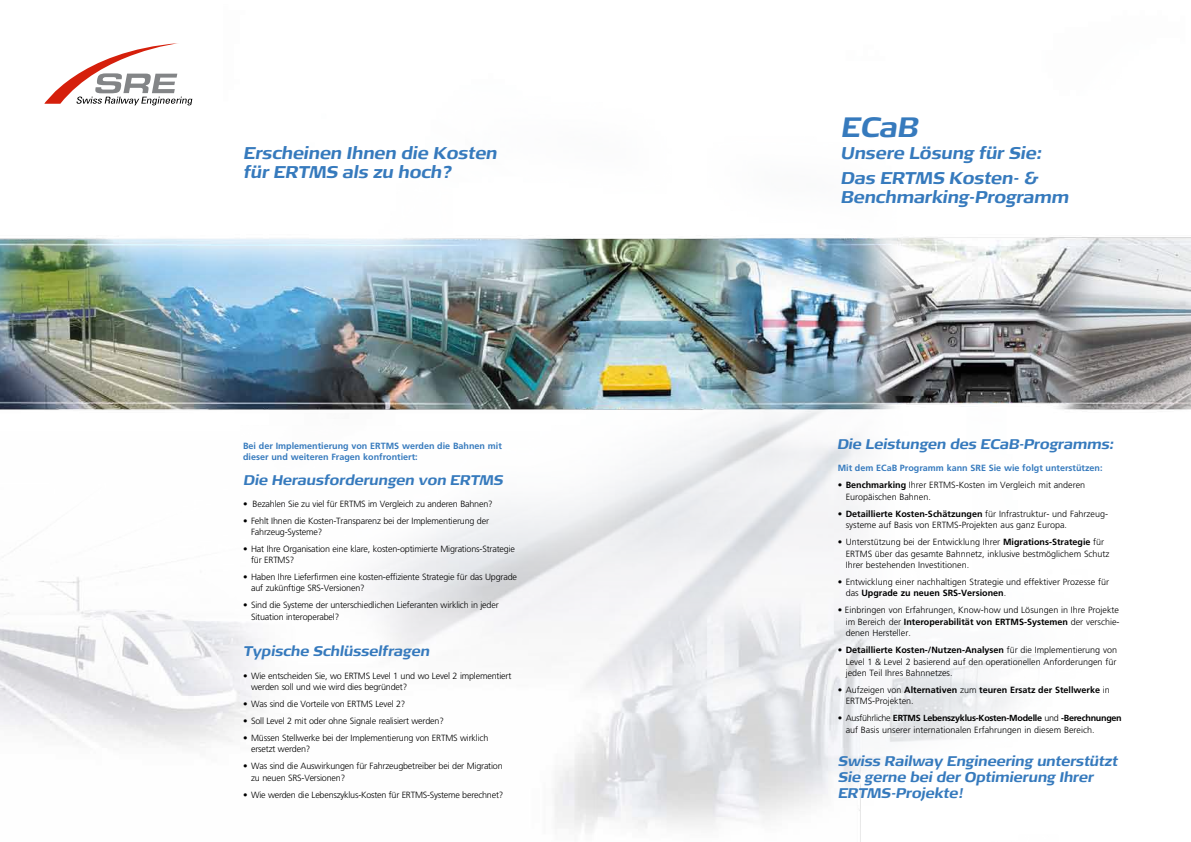
<style>
.page{position:relative;width:1191px;height:842px;background:#fff}
.page>*{position:absolute;margin:0;border:0;box-sizing:border-box;transform-origin:0 0}
.t1{font:italic 700 28px "Signa Ext";color:#367abd;scale:.8 1}
.t2{font:italic 700 17px/19px "Signa Ext";color:#367abd;scale:.8 1}
.t3{font:italic 700 14px/16px "Signa Ext";color:#367abd;scale:.8 1}
.t4{font:300 9px/11px "Frutiger";letter-spacing:-.02em;color:#000}
.t5{font:300 9px/12px "Frutiger";color:#000}
.t6{font:700 9px/11px "Frutiger";color:#367abd}
.t7{font:700 9px/11px "Frutiger";color:#000}
.t8{font:700 8.8px "Frutiger";letter-spacing:-.03em;color:#000}
.s1{font-weight:700}
.s2{font-weight:300}
</style>
<div class="page">
<img style="left:0;top:98px;width:1191px;height:744px">
<svg style="left:44px;top:43px;width:148px;height:62px"></svg>
<h2 class="t2" style="left:243px;top:144px;width:318px">Erscheinen Ihnen die Kosten für ERTMS als zu hoch?</h2>
<p class="t6" style="left:243px;top:440px;width:260px">Bei der Implementierung von ERTMS werden die Bahnen mit dieser und weiteren Fragen konfrontiert:</p>
<h3 class="t3" style="left:243px;top:472px;width:326px">Die Herausforderungen von ERTMS</h3>
<p class="t4" style="left:243px;top:498px;width:251px">• Bezahlen Sie zu viel für ERTMS im Vergleich zu anderen Bahnen?</p>
<p class="t4" style="left:251px;top:515px;width:239px;text-indent:-8px">• Fehlt Ihnen die Kosten-Transparenz bei der Implementierung der<br>Fahrzeug-Systeme?</p>
<p class="t4" style="left:251px;top:543px;width:265px;text-indent:-8px">• Hat Ihre Organisation eine klare, kosten-optimierte Migrations-Strategie für ERTMS?</p>
<p class="t4" style="left:251px;top:571px;width:267px;text-indent:-8px">• Haben Ihre Lieferfirmen eine kosten-effiziente Strategie für das Upgrade auf zukünftige SRS-Versionen?</p>
<p class="t4" style="left:251px;top:599px;width:249px;line-height:12px;text-indent:-8px">• Sind die Systeme der unterschiedlichen Lieferanten wirklich in jeder<br>Situation interoperabel?</p>
<h3 class="t3" style="left:243px;top:643px;width:234px">Typische Schlüsselfragen</h3>
<p class="t4" style="left:251px;top:670px;width:262px;text-indent:-8px">• Wie entscheiden Sie, wo ERTMS Level 1 und wo Level 2 implementiert werden soll und wie wird dies begründet?</p>
<p class="t4" style="left:243px;top:698px;width:164px">• Was sind die Vorteile von ERTMS Level 2?</p>
<p class="t4" style="left:243px;top:715px;width:202px">• Soll Level 2 mit oder ohne Signale realisiert werden?</p>
<p class="t4" style="left:251px;top:732px;width:239px;text-indent:-8px">• Müssen Stellwerke bei der Implementierung von ERTMS wirklich ersetzt werden?</p>
<p class="t4" style="left:251px;top:760px;width:253px;line-height:12px;text-indent:-8px">• Was sind die Auswirkungen für Fahrzeugbetreiber bei der Migration zu neuen SRS-Versionen?</p>
<p class="t4" style="left:243px;top:789px;width:262px">• Wie werden die Lebenszyklus-Kosten für ERTMS-Systeme berechnet?</p>
<h1 class="t1" style="left:840px;top:110px;width:98px">ECaB</h1>
<h2 class="t2" style="left:840px;top:141px;width:252px;line-height:25px">Unsere Lösung für Sie:<br>Das ERTMS Kosten- &amp;</h2>
<h2 class="t2" style="left:840px;top:188px;width:286px">Benchmarking-Programm</h2>
<h3 class="t3" style="left:837px;top:436px;width:347px">Die Leistungen des ECaB-Programms:</h3>
<p class="t6" style="left:837px;top:462px;width:266px">Mit dem ECaB Programm kann SRE Sie wie folgt unterstützen:</p>
<p class="t5" style="left:845px;top:479px;width:241px;text-indent:-8px">• <span class="s1">Benchmarking</span> Ihrer ERTMS-Kosten im Vergleich mit anderen<br>Europäischen Bahnen.</p>
<p class="t5" style="left:845px;top:509px;width:264px;line-height:11px;text-indent:-8px">• <span class="s1">Detaillierte Kosten-Schätzungen</span> für Infrastruktur- und Fahrzeug&shy;systeme auf Basis von ERTMS-Projekten aus ganz Europa.</p>
<p class="t5" style="left:845px;top:536px;width:265px;text-indent:-8px">• Unterstützung bei der Entwicklung Ihrer <span class="s1">Migrations-Strategie</span> für<br>ERTMS über das gesamte Bahnnetz, inklusive bestmöglichem Schutz</p>
<p class="t5" style="left:845px;top:559px;width:125px">Ihrer bestehenden Investitionen.</p>
<p class="t5" style="left:845px;top:577px;width:265px;line-height:11px;text-indent:-8px">• Entwicklung einer nachhaltigen Strategie und effektiver Prozesse für das <span class="s1">Upgrade zu neuen SRS-Versionen</span>.</p>
<p class="t5" style="left:837px;top:604px;width:283px;text-align:right">• Einbringen von Erfahrungen, Know-how und Lösungen in Ihre Projekte im Bereich der <span class="s1">Interoperabilität von ERTMS-Systemen</span> der verschie-</p>
<p class="t5" style="left:845px;top:627px;width:67px">denen Hersteller.</p>
<p class="t5" style="left:837px;top:644px;width:281px;text-align:right">• <span class="s1">Detaillierte Kosten-/Nutzen-Analysen</span> für die Implementierung von<br>Level 1 &amp; Level 2 basierend auf den operationellen Anforderungen für</p>
<p class="t5" style="left:845px;top:667px;width:108px">jeden Teil Ihres Bahnnetzes.</p>
<p class="t7" style="left:845px;top:684px;width:266px;text-indent:-8px"><span class="s2">• Aufzeigen von</span> Alternativen <span class="s2">zum</span> teuren Ersatz der Stellwerke <span class="s2">in<br>ERTMS-Projekten.</span></p>
<p class="t8" style="left:837px;top:713px;width:286px"><span class="s2">• Ausführliche</span> ERTMS Lebenszyklus-Kosten-Modelle <span class="s2">und</span> -Berechnungen</p>
<p class="t5" style="left:845px;top:724px;width:250px">auf Basis unserer internationalen Erfahrungen in diesem Bereich.</p>
<h3 class="t3" style="left:837px;top:754px;width:351px">Swiss Railway Engineering unterstützt<br>Sie gerne bei der Optimierung Ihrer<br>ERTMS-Projekte!</h3>
</div>
